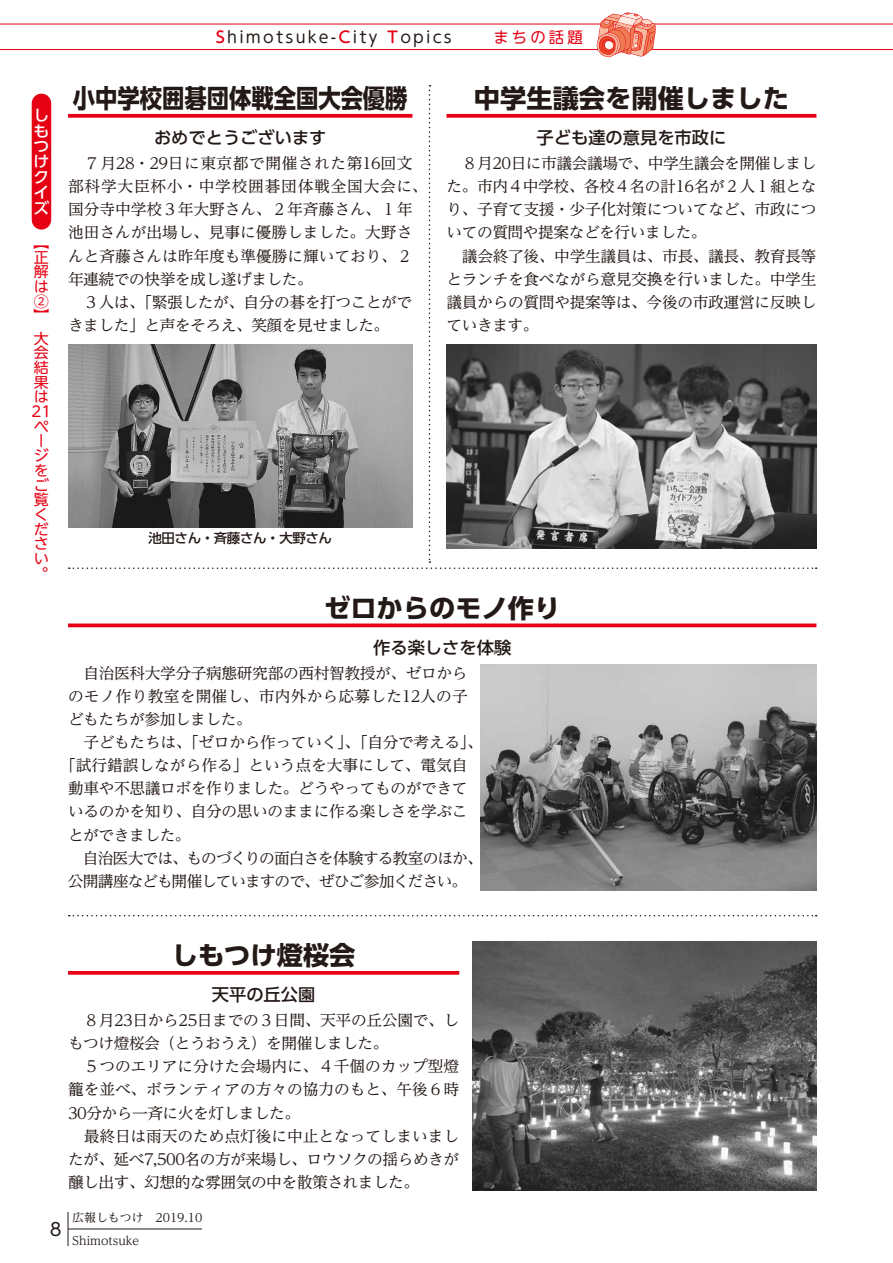
<style>
.page{position:relative;width:893px;height:1263px;background:#fff}
.page>*{position:absolute;margin:0;border:0;box-sizing:border-box;transform-origin:0 0}
.t1{font:700 25.65px "UD Shin Go Pr 6 N";color:#231916}
.t2{font:700 25.65px "UD Shin Go Pr 6 N";color:#231916;scale:.87 1}
.t3{font:17.7px "UD Shin Go Pr 6 N";color:#231916}
.t4{font:500 16.95px "UD Shin Go Pr 6 N";color:#231916}
.t5{font:15.75px "UD Shin M Go Pr 6 N";letter-spacing:.14em;color:#231916}
.t6{font:15.45px/23.1px "UD Reimin Pr 6 N";letter-spacing:-.025em;color:#231916}
.t7{font:15.45px/23.1px "UD Reimin Pr 6 N";letter-spacing:-.005em;color:#231916}
.t8{font:15.45px "UD Reimin Pr 6 N";letter-spacing:-.06em;color:#231916}
.t9{font:15.45px "UD Reimin Pr 6 N";letter-spacing:-.065em;color:#231916}
.t10{font:15.45px "UD Reimin Pr 6 N";letter-spacing:.015em;color:#231916}
.t11{font:500 15.45px/15.5px "UD Shin Go Pr 6 N";color:#fff}
.t12{font:15.45px "UD Shin M Go Pr 6 N";letter-spacing:.2em;color:#e60013}
.t13{font:14.7px/14.7px "UD Shin M Go Pr 6 N";color:#e60013;text-align:justify}
.t14{font:500 13.2px "UD Shin Go Pr 6 N";letter-spacing:-.03em;color:#231916}
.t15{font:11.7px/22.2px "UD Reimin Pr 6 N";color:#231916}
.s1{font-weight:500;color:#e60013}
</style>
<div class="page">
<hr style="left:0;top:49px;width:893px;height:1px;background:#e60013">
<hr style="left:0;top:24px;width:893px;height:1px;background:#e60013">
<svg style="left:597px;top:12px;width:59px;height:45px"></svg>
<div style="left:32px;top:103px;width:19px;height:117px;background:#e60013"></div>
<svg style="left:69px;top:915px;width:748px;height:1px"></svg>
<svg style="left:68px;top:971px;width:391px;height:4px;background:#e71122"></svg>
<svg style="left:68px;top:623px;width:748px;height:4px;background:#e92131"></svg>
<svg style="left:69px;top:85px;width:748px;height:484px"></svg>
<img style="left:472px;top:942px;width:344px;height:249px">
<img style="left:480px;top:665px;width:336px;height:225px">
<img style="left:68px;top:344px;width:344px;height:183px">
<img style="left:446px;top:344px;width:370px;height:205px">
<hr style="left:68px;top:1212px;width:1px;height:34px;background:#231916">
<hr style="left:68px;top:1229px;width:134px;height:1px;background:#231916">
<p class="t11" style="left:34px;top:107px;width:17px">しもつけクイズ</p>
<p class="t13" style="left:34px;top:234px;width:16px">【正解は②】</p>
<p class="t13" style="left:32px;top:330px;width:21px;text-align:left">大会結果は<br>21ページをご覧ください。</p>
<p class="t5" style="left:216px;top:24px;width:237px"><span class="s1">S</span>himotsuke-<span class="s1">C</span>ity <span class="s1">T</span>opics</p>
<p class="t12" style="left:493px;top:24px;width:91px">まちの話題</p>
<h1 class="t2" style="left:73px;top:77px;width:386px">小中学校囲碁団体戦全国大会優勝</h1>
<p class="t4" style="left:154px;top:124px;width:174px">おめでとうございます</p>
<h1 class="t1" style="left:474px;top:77px;width:317px">中学生議会を開催しました</h1>
<p class="t4" style="left:537px;top:124px;width:191px">子ども達の意見を市政に</p>
<p class="t7" style="left:68px;top:151px;width:361px">　７月28・29日に東京都で開催された第16回文部科学大臣杯小・中学校囲碁団体戦全国大会に、国分寺中学校３年大野さん、２年斉藤さん、１年池田さんが出場し、見事に優勝しました。大野さんと斉藤さんは昨年度も準優勝に輝いており、２年連続での快挙を成し遂げました。<br>　３人は、「緊張したが、自分の碁を打つことができました」と声をそろえ、笑顔を見せました。</p>
<p class="t6" style="left:446px;top:151px;width:371px">　８月20日に市議会議場で、中学生議会を開催しました。市内４中学校、各校４名の計16名が２人１組となり、子育て支援・少子化対策についてなど、市政についての質問や提案などを行いました。<br>　議会終了後、中学生議員は、市長、議長、教育長等とランチを食べながら意見交換を行いました。中学生議員からの質問や提案等は、今後の市政運営に反映していきます。</p>
<p class="t14" style="left:148px;top:528px;width:185px">池田さん・斉藤さん・大野さん</p>
<h1 class="t1" style="left:324px;top:587px;width:238px">ゼロからのモノ作り</h1>
<p class="t4" style="left:373px;top:634px;width:139px">作る楽しさを体験</p>
<p class="t6" style="left:68px;top:661px;width:401px">　自治医科大学分子病態研究部の西村智教授が、ゼロから</p>
<p class="t10" style="left:68px;top:683px;width:401px">のモノ作り教室を開催し、市内外から応募した12人の子</p>
<p class="t6" style="left:68px;top:707px;width:185px">どもたちが参加しました。</p>
<p class="t6" style="left:68px;top:730px;width:416px">　子どもたちは、「ゼロから作っていく」、「自分で考える」、</p>
<p class="t7" style="left:60px;top:753px;width:409px">「試行錯誤しながら作る」という点を大事にして、電気自</p>
<p class="t6" style="left:68px;top:776px;width:401px">動車や不思議ロボを作りました。どうやってものができて</p>
<p class="t6" style="left:68px;top:800px;width:401px">いるのかを知り、自分の思いのままに作る楽しさを学ぶこ</p>
<p class="t6" style="left:68px;top:823px;width:124px">とができました。</p>
<p class="t8" style="left:68px;top:845px;width:416px">　自治医大では、ものづくりの面白さを体験する教室のほか、</p>
<p class="t9" style="left:68px;top:868px;width:401px">公開講座なども開催していますので、ぜひご参加ください。</p>
<h1 class="t1" style="left:172px;top:934px;width:185px">しもつけ燈桜会</h1>
<p class="t4" style="left:212px;top:981px;width:105px">天平の丘公園</p>
<p class="t6" style="left:68px;top:1008px;width:393px">　８月23日から25日までの３日間、天平の丘公園で、しもつけ燈桜会（とうおうえ）を開催しました。<br>　５つのエリアに分けた会場内に、４千個のカップ型燈籠を並べ、ボランティアの方々の協力のもと、午後６時<br>30分から一斉に火を灯しました。<br>　最終日は雨天のため点灯後に中止となってしまいましたが、延べ7,500名の方が来場し、ロウソクの揺らめきが醸し出す、幻想的な雰囲気の中を散策されました。</p>
<p class="t3" style="left:50px;top:1214px;width:13px">8</p>
<p class="t15" style="left:72px;top:1206px;width:132px">広報しもつけ　2019.10<br>Shimotsuke</p>
</div>
